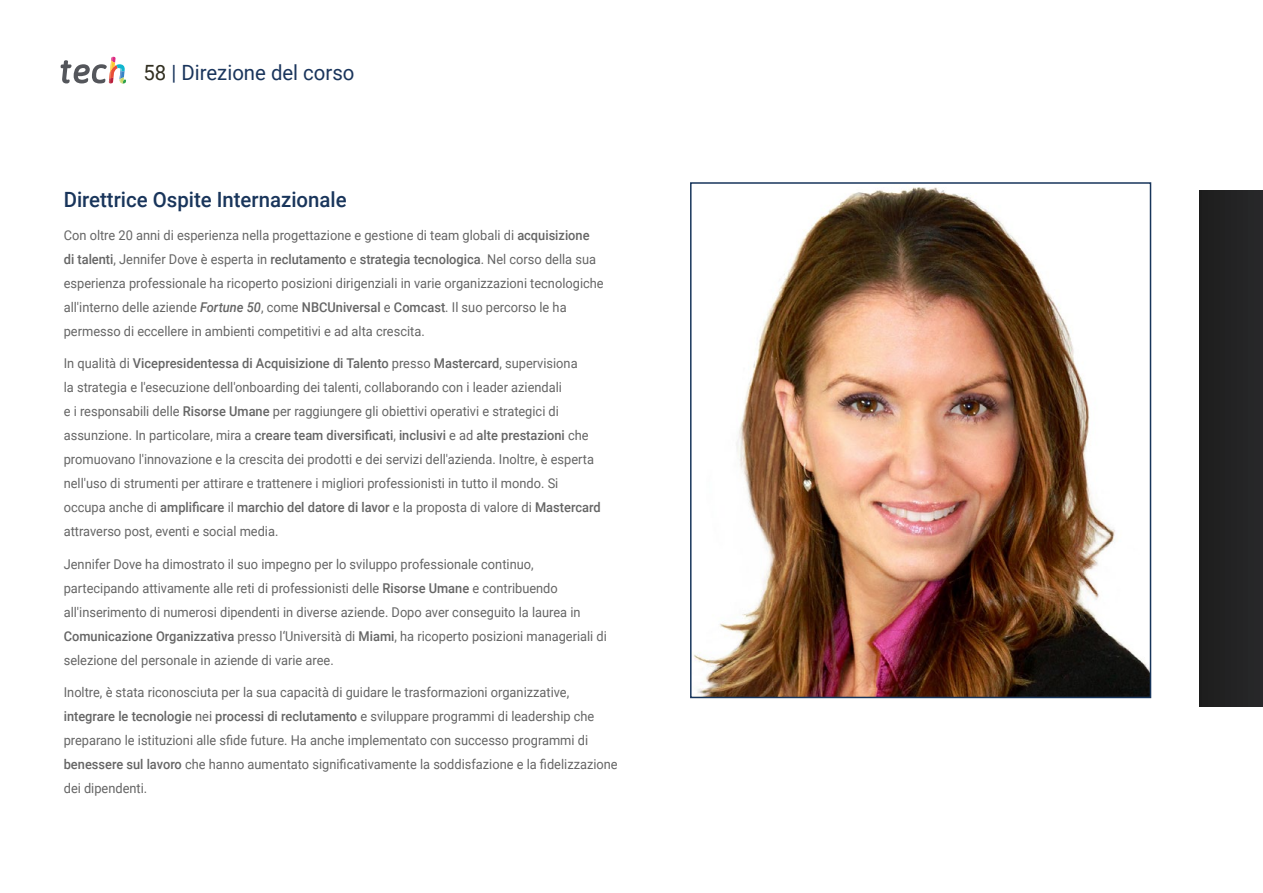
<style>
.page{position:relative;width:1263px;height:893px;background:#fff}
.page>*{position:absolute;margin:0;border:0;box-sizing:border-box;transform-origin:0 0}
.t1{font:500 21px "Roboto";color:#19355b}
.t2{font:21px "Roboto";color:#1a355c}
.t3{font:13.5px/24px "Roboto";color:#656565;scale:.95 1}
.s1{color:#312e20}
.s2{font-weight:500}
.s3{font-weight:500;font-style:italic}
</style>
<div class="page">
<svg style="left:61px;top:57px;width:65px;height:27px"></svg>
<div style="left:1199px;top:191px;width:64px;height:516px;background:#222223"></div>
<img style="left:694px;top:187px;width:454px;height:508px">
<div style="left:690px;top:182px;width:461px;height:516px;border:2px solid #17355b"></div>
<h1 class="t2" style="left:144px;top:57px;width:213px"><span class="s1">58</span> | Direzione del corso</h1>
<h1 class="t1" style="left:64px;top:184px;width:284px">Direttrice Ospite Internazionale</h1>
<p class="t3" style="left:64px;top:222px;width:570px">Con oltre 20 anni di esperienza nella progettazione e gestione di team globali di <span class="s2">acquisizione<br>di talenti</span>, Jennifer Dove è esperta in <span class="s2">reclutamento</span> e <span class="s2">strategia tecnologica</span>. Nel corso della sua esperienza professionale ha ricoperto posizioni dirigenziali in varie organizzazioni tecnologiche all'interno delle aziende <span class="s3">Fortune 50</span>, come <span class="s2">NBCUniversal</span> e <span class="s2">Comcast</span>. Il suo percorso le ha permesso di eccellere in ambienti competitivi e ad alta crescita.</p>
<p class="t3" style="left:64px;top:351px;width:567px">In qualità di <span class="s2">Vicepresidentessa di Acquisizione di Talento</span> presso <span class="s2">Mastercard</span>, supervisiona<br>la strategia e l'esecuzione dell'onboarding dei talenti, collaborando con i leader aziendali<br>e i responsabili delle <span class="s2">Risorse Umane</span> per raggiungere gli obiettivi operativi e strategici di assunzione. In particolare, mira a <span class="s2">creare team diversificati</span>, <span class="s2">inclusivi</span> e ad <span class="s2">alte prestazioni</span> che promuovano l'innovazione e la crescita dei prodotti e dei servizi dell'azienda. Inoltre, è esperta nell'uso di strumenti per attirare e trattenere i migliori professionisti in tutto il mondo. Si occupa anche di <span class="s2">amplificare</span> il <span class="s2">marchio del datore di lavor</span> e la proposta di valore di <span class="s2">Mastercard </span>attraverso post, eventi e social media.</p>
<p class="t3" style="left:64px;top:551px;width:573px">Jennifer Dove ha dimostrato il suo impegno per lo sviluppo professionale continuo, partecipando attivamente alle reti di professionisti delle <span class="s2">Risorse Umane</span> e contribuendo all'inserimento di numerosi dipendenti in diverse aziende. Dopo aver conseguito la laurea in <span class="s2">Comunicazione Organizzativa</span> presso l‘Università di <span class="s2">Miami</span>, ha ricoperto posizioni manageriali di selezione del personale in aziende di varie aree.</p>
<p class="t3" style="left:64px;top:680px;width:584px">Inoltre, è stata riconosciuta per la sua capacità di guidare le trasformazioni organizzative, <span class="s2">integrare le tecnologie</span> nei <span class="s2">processi di reclutamento</span> e sviluppare programmi di leadership che preparano le istituzioni alle sfide future. Ha anche implementato con successo programmi di <span class="s2">benessere sul lavoro</span> che hanno aumentato significativamente la soddisfazione e la fidelizzazione dei dipendenti.</p>
</div>
